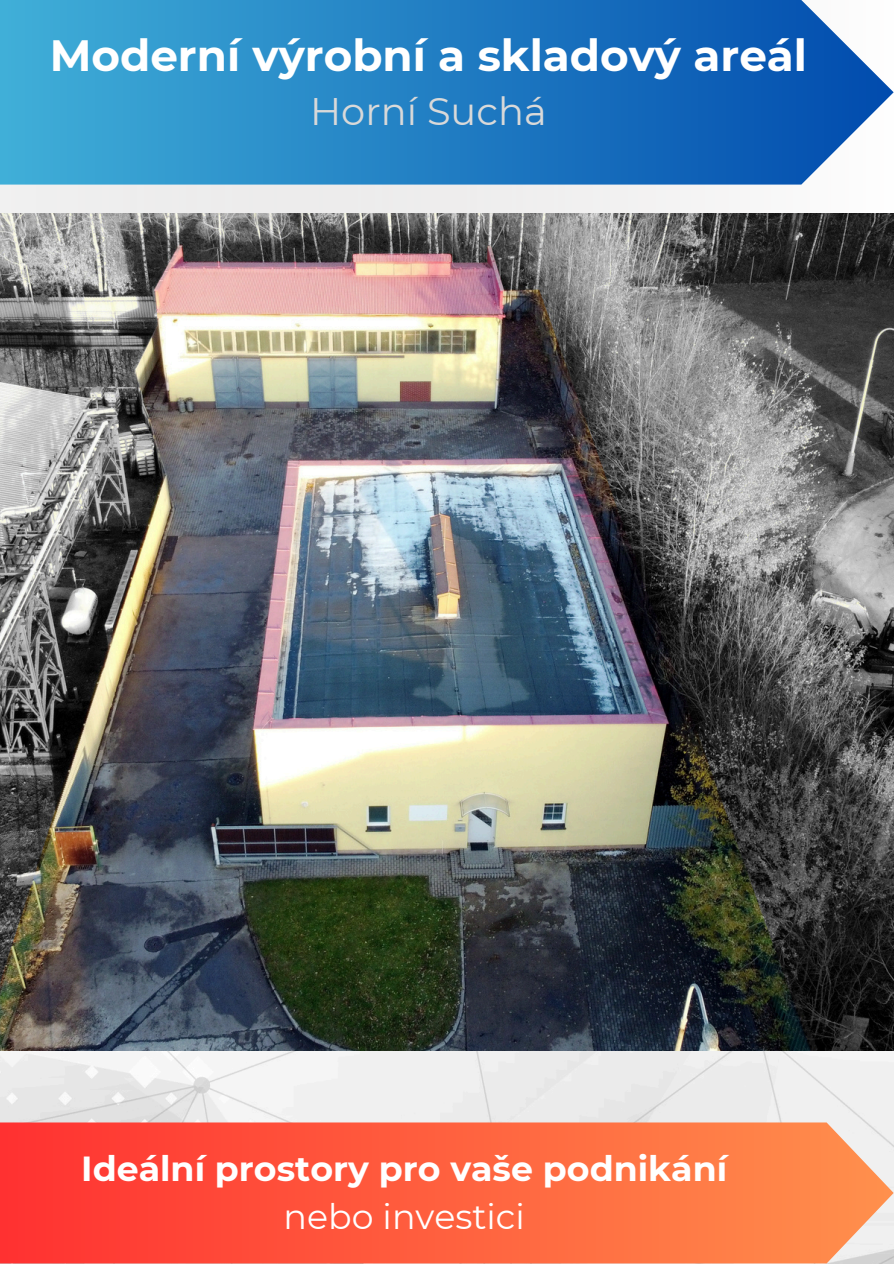
<style>
.page{position:relative;width:894px;height:1264px;background:#fff}
.page>*{position:absolute;margin:0;border:0;box-sizing:border-box;transform-origin:0 0}
.t1{font:700 43.65px "Montserrat";color:#fff}
.t2{font:38.4px "Montserrat";color:#d9d9d9}
.t3{font:700 34.8px/48.3px "Montserrat";color:#fff;text-align:center}
.s1{font-weight:400}
</style>
<div class="page">
<svg style="left:0;top:184px;width:802px;height:29px;fill:#eee"></svg>
<img style="left:0;top:1050px;width:893px;height:72px">
<img style="left:0;top:213px;width:893px;height:837px">
<svg style="left:0;top:1122px;width:893px;height:141px;background:#fe6445"></svg>
<svg style="left:0;top:0;width:893px;height:184px;background:#2d85c6"></svg>
<h1 class="t1" style="left:50px;top:28px;width:758px">Moderní výrobní a skladový areál</h1>
<h1 class="t2" style="left:310px;top:88px;width:238px">Horní Suchá</h1>
<p class="t3" style="left:81px;top:1143px;width:647px">Ideální prostory pro vaše podnikání <span class="s1">nebo investici</span></p>
</div>
